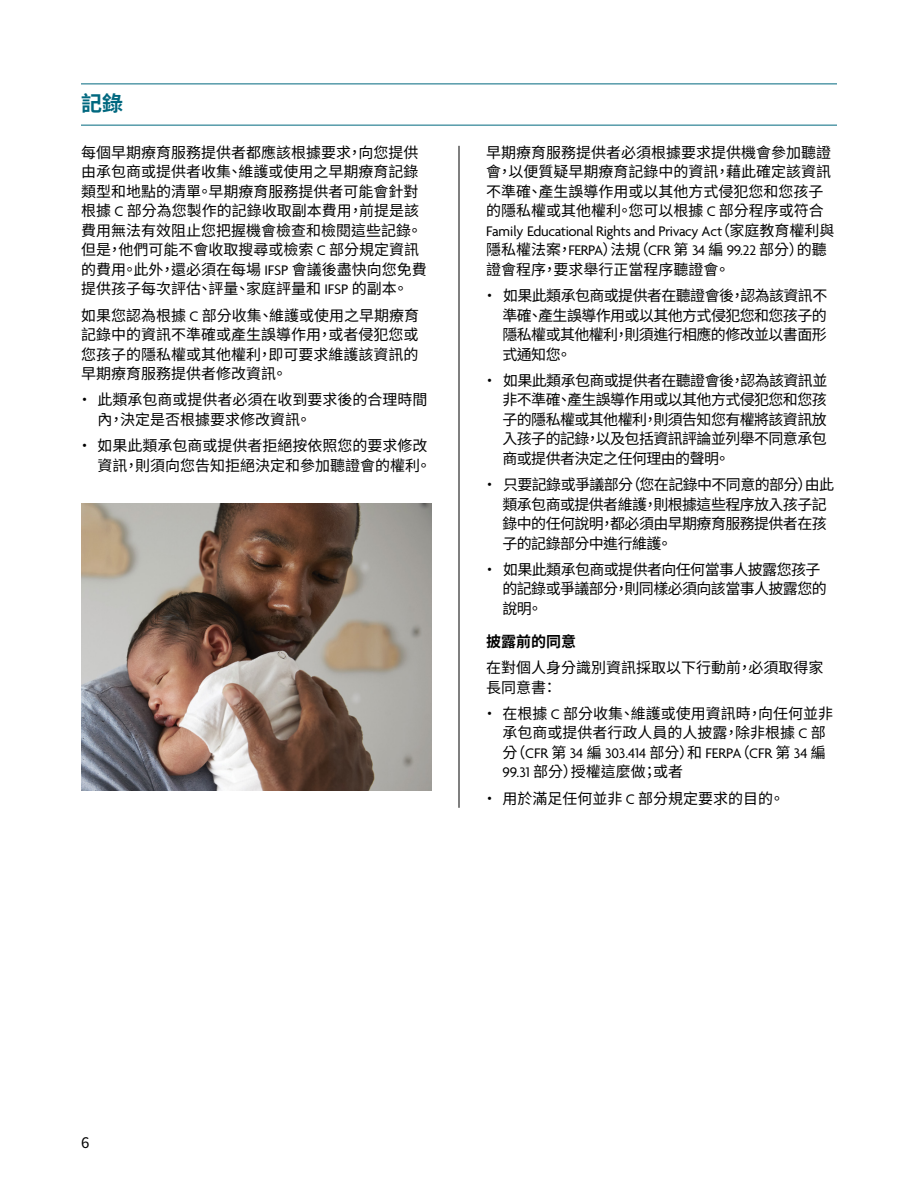
<style>
.page{position:relative;width:918px;height:1188px;background:#fff}
.page>*{position:absolute;margin:0;border:0;box-sizing:border-box;transform-origin:0 0}
.t1{font:700 21px "Source Han Sans TW";color:#00687f}
.t2{font:15px/19.5px "Source Han Sans TW";color:#000}
.t3{font:15px/19.5px "Source Han Sans TW";letter-spacing:-.04em;color:#000}
.t4{font:15px "Agenda";letter-spacing:-.02em;color:#000}
.t5{font:15px "Agenda";color:#000}
.t6{font:700 15px "Source Han Sans TW";color:#000}
.s1{font-family:"Agenda"}
.s2{font-family:"Source Han Sans TW"}
</style>
<div class="page">
<hr style="left:81px;top:84px;width:756px;height:1px;background:#00687f">
<hr style="left:81px;top:125px;width:756px;height:1px;background:#00687f">
<img style="left:81px;top:504px;width:351px;height:287px">
<hr style="left:459px;top:146px;width:1px;height:662px;background:#000">
<h1 class="t1" style="left:81px;top:92px;width:43px">記錄</h1>
<p class="t2" style="left:81px;top:143px;width:347px">每個早期療育服務提供者都應該根據要求，向您提供由承包商或提供者收集、維護或使用之早期療育記錄類型和地點的清單。早期療育服務提供者可能會針對根據 <span class="s1">C</span> 部分為您製作的記錄收取副本費用，前提是該費用無法有效阻止您把握機會檢查和檢閱這些記錄。但是，他們可能不會收取搜尋或檢索 <span class="s1">C</span> 部分規定資訊的費用。此外，還必須在每場 <span class="s1">IFSP</span> 會議後盡快向您免費提供孩子每次評估、評量、家庭評量和 <span class="s1">IFSP</span> 的副本。</p>
<p class="t2" style="left:81px;top:306px;width:340px;text-align:justify">如果您認為根據 <span class="s1">C</span> 部分收集、維護或使用之早期療育記錄中的資訊不準確或產生誤導作用，或者侵犯您或您孩子的隱私權或其他權利，即可要求維護該資訊的早期療育服務提供者修改資訊。</p>
<p class="t2" style="left:98px;top:390px;width:331px;text-indent:-20px">• 此類承包商或提供者必須在收到要求後的合理時間內，決定是否根據要求修改資訊。</p>
<p class="t2" style="left:77px;top:436px;width:355px;text-align:right">• 如果此類承包商或提供者拒絕按依照您的要求修改資訊，則須向您告知拒絕決定和參加聽證會的權利。</p>
<p class="t2" style="left:486px;top:143px;width:346px">早期療育服務提供者必須根據要求提供機會參加聽證會，以便質疑早期療育記錄中的資訊，藉此確定該資訊不準確、產生誤導作用或以其他方式侵犯您和您孩子的隱私權或其他權利。您可以根據 <span class="s1">C</span> 部分程序或符合</p>
<p class="t4" style="left:486px;top:223px;width:350px">Family Educational Rights and Privacy Act<span class="s2">（家庭教育權利與</span></p>
<p class="t2" style="left:486px;top:240px;width:342px">隱私權法案，<span class="s1">FERPA</span>）法規（<span class="s1">CFR</span> 第 <span class="s1">34</span> 編 <span class="s1">99.22</span> 部分）的聽證會程序，要求舉行正當程序聽證會。</p>
<p class="t2" style="left:502px;top:286px;width:326px;text-align:justify;text-indent:-20px">• 如果此類承包商或提供者在聽證會後，認為該資訊不準確、產生誤導作用或以其他方式侵犯您和您孩子的隱私權或其他權利，則須進行相應的修改並以書面形式通知您。</p>
<p class="t2" style="left:502px;top:371px;width:326px;text-align:justify;text-indent:-20px">• 如果此類承包商或提供者在聽證會後，認為該資訊並非不準確、產生誤導作用或以其他方式侵犯您和您孩子的隱私權或其他權利，則須告知您有權將該資訊放入孩子的記錄，以及包括資訊評論並列舉不同意承包商或提供者決定之任何理由的聲明。</p>
<p class="t3" style="left:502px;top:475px;width:333px;text-indent:-20px">• 只要記錄或爭議部分（您在記錄中不同意的部分）由此類承包商或提供者維護，則根據這些程序放入孩子記錄中的任何說明，都必須由早期療育服務提供者在孩子的記錄部分中進行維護。</p>
<p class="t3" style="left:502px;top:560px;width:326px;text-indent:-20px">• 如果此類承包商或提供者向任何當事人披露您孩子的記錄或爭議部分，則同樣必須向該當事人披露您的說明。</p>
<p class="t6" style="left:486px;top:633px;width:91px">披露前的同意</p>
<p class="t2" style="left:486px;top:658px;width:339px">在對個人身分識別資訊採取以下行動前，必須取得家長同意書：</p>
<p class="t2" style="left:502px;top:704px;width:332px;text-indent:-20px">• 在根據 <span class="s1">C</span> 部分收集、維護或使用資訊時，向任何並非承包商或提供者行政人員的人披露，除非根據 <span class="s1">C</span> 部</p>
<p class="t5" style="left:502px;top:745px;width:325px"><span class="s2">分（</span>CFR <span class="s2">第</span> 34 <span class="s2">編</span> 303.414 <span class="s2">部分）和</span> FERPA<span class="s2">（</span>CFR <span class="s2">第</span> 34 <span class="s2">編</span></p>
<p class="t2" style="left:502px;top:762px;width:182px"><span class="s1">99.31</span> 部分）授權這麼做；或者</p>
<p class="t2" style="left:482px;top:789px;width:304px">• 用於滿足任何並非 <span class="s1">C</span> 部分規定要求的目的。</p>
<p class="t2" style="left:81px;top:1133px;width:10px">6</p>
</div>
